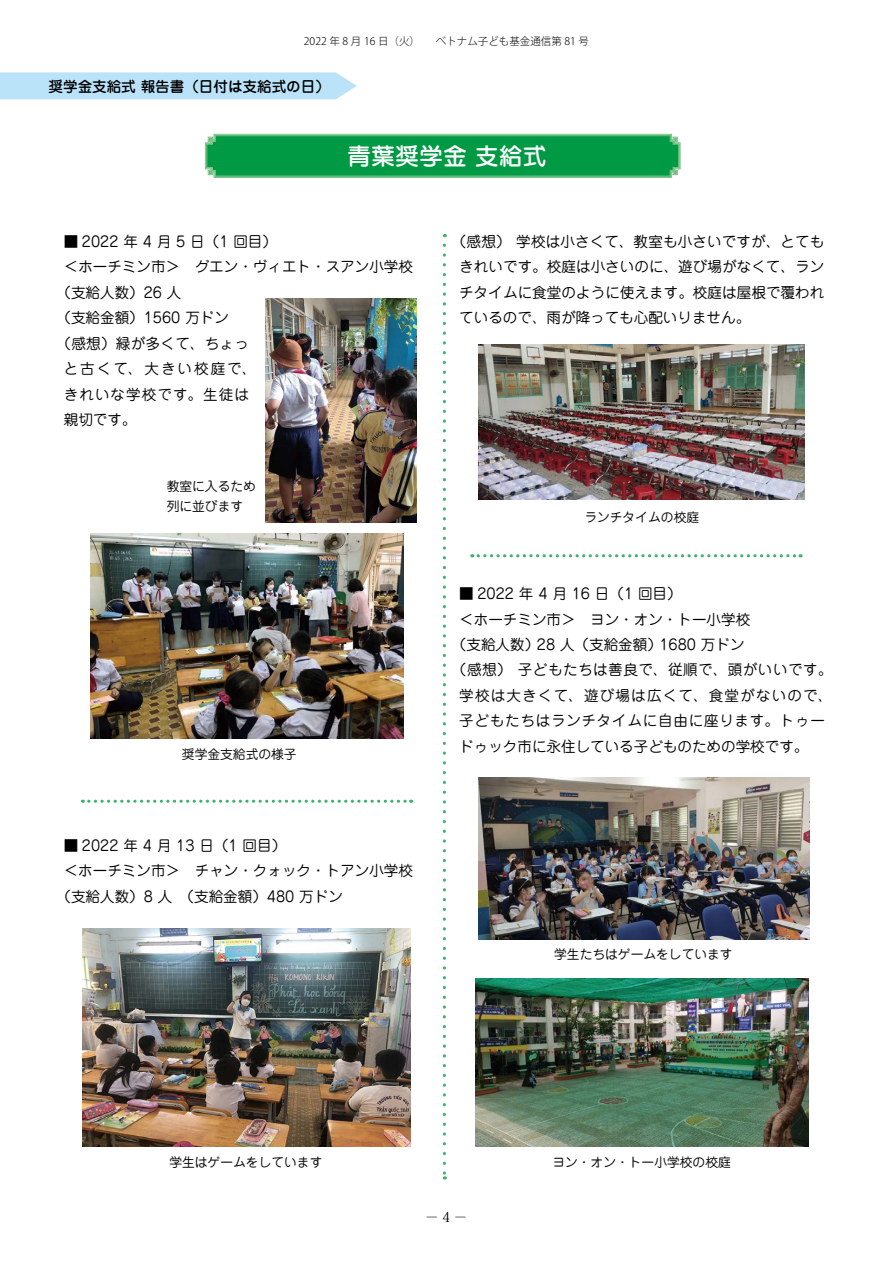
<style>
.page{position:relative;width:893px;height:1263px;background:#fff}
.page>*{position:absolute;margin:0;border:0;box-sizing:border-box;transform-origin:0 0}
.t1{font:24px "Seurat Pro N DB";color:#fff}
.t2{font:14.55px/25.5px "Jun 201 Pro";color:#000;text-align:justify}
.t3{font:14.55px "Jun 201 Pro";letter-spacing:.035em;color:#000}
.t4{font:14.55px "Jun 201 Pro";letter-spacing:.08em;color:#000}
.t5{font:14.55px "Jun 201 Pro";letter-spacing:.05em;color:#000}
.t6{font:500 14.55px "Jun 34 Pro";color:#000}
.t7{font:14.55px "Jun 201 Pro";letter-spacing:.02em;color:#000}
.t8{font:14.55px "Jun 201 Pro";letter-spacing:.135em;color:#000}
.t9{font:14.55px "Jun 201 Pro";letter-spacing:.075em;color:#000}
.t10{font:13.5px "Koz Min Pr 6 N";color:#000}
.t11{font:12.75px/19.5px "Jun 201 Pro";color:#000}
.t12{font:300 10.5px "Koz Go Pro";color:#000}
</style>
<div class="page">
<svg style="left:205px;top:134px;width:476px;height:44px;background:#109e4d"></svg>
<img style="left:90px;top:534px;width:313px;height:205px">
<img style="left:265px;top:298px;width:152px;height:225px">
<img style="left:478px;top:345px;width:327px;height:155px">
<img style="left:82px;top:929px;width:329px;height:217px">
<img style="left:478px;top:777px;width:331px;height:162px">
<img style="left:475px;top:979px;width:333px;height:167px">
<div style="left:0;top:72px;width:357px;height:27px;background:#bae3f9"></div>
<svg style="left:89px;top:800px;width:323px;height:3px"></svg>
<svg style="left:472px;top:554px;width:329px;height:3px"></svg>
<svg style="left:443px;top:245px;width:3px;height:934px"></svg>
<p class="t12" style="left:304px;top:35px;width:287px">2022 年 8 月 16 日（火）　　ベトナム子ども基金通信第 81 号</p>
<p class="t6" style="left:49px;top:75px;width:283px">奨学金支給式 報告書（日付は支給式の日）</p>
<h1 class="t1" style="left:347px;top:140px;width:201px">青葉奨学金 支給式</h1>
<p class="t2" style="left:64px;top:227px;width:215px">■ 2022 年 4 月 5 日（1 回目）</p>
<p class="t2" style="left:64px;top:252px;width:351px">＜ホーチミン市＞　グエン・ヴィエト・スアン小学校</p>
<p class="t2" style="left:57px;top:278px;width:141px">（支給人数）26 人　</p>
<p class="t2" style="left:57px;top:303px;width:174px">（支給金額）1560 万ドン</p>
<p class="t7" style="left:57px;top:332px;width:194px">（感想）緑が多くて、ちょっ</p>
<p class="t8" style="left:64px;top:357px;width:194px">と古くて、大きい校庭で、</p>
<p class="t9" style="left:64px;top:382px;width:187px">きれいな学校です。生徒は</p>
<p class="t2" style="left:64px;top:405px;width:74px">親切です。</p>
<p class="t11" style="left:167px;top:475px;width:91px">教室に入るため列に並びます</p>
<p class="t11" style="left:182px;top:743px;width:116px">奨学金支給式の様子</p>
<p class="t2" style="left:64px;top:831px;width:224px">■ 2022 年 4 月 13 日（1 回目）</p>
<p class="t2" style="left:64px;top:857px;width:351px">＜ホーチミン市＞　チャン・クォック・トアン小学校</p>
<p class="t2" style="left:56px;top:882px;width:288px">（支給人数）8 人　（支給金額）480 万ドン</p>
<p class="t2" style="left:459px;top:227px;width:367px;text-indent:-7px">（感想） 学校は小さくて、教室も小さいですが、とてもきれいです。校庭は小さいのに、遊び場がなくて、ランチタイムに食堂のように使えます。校庭は屋根で覆われているので、雨が降っても心配いりません。</p>
<p class="t11" style="left:584px;top:506px;width:116px">ランチタイムの校庭</p>
<p class="t2" style="left:459px;top:579px;width:224px">■ 2022 年 4 月 16 日（1 回目）</p>
<p class="t2" style="left:459px;top:605px;width:293px">＜ホーチミン市＞　ヨン・オン・トー小学校</p>
<p class="t2" style="left:452px;top:630px;width:294px">（支給人数）28 人（支給金額）1680 万ドン</p>
<p class="t3" style="left:452px;top:658px;width:382px">（感想） 子どもたちは善良で、従順で、頭がいいです。</p>
<p class="t4" style="left:459px;top:684px;width:375px">学校は大きくて、遊び場は広くて、食堂がないので、</p>
<p class="t5" style="left:459px;top:709px;width:367px">子どもたちはランチタイムに自由に座ります。トゥー</p>
<p class="t2" style="left:459px;top:732px;width:351px">ドゥック市に永住している子どものための学校です。</p>
<p class="t11" style="left:554px;top:943px;width:180px">学生たちはゲームをしています</p>
<p class="t11" style="left:169px;top:1151px;width:154px">学生はゲームをしています</p>
<p class="t11" style="left:552px;top:1151px;width:180px">ヨン・オン・トー小学校の校庭</p>
<p class="t10" style="left:425px;top:1209px;width:44px">−4−</p>
</div>
